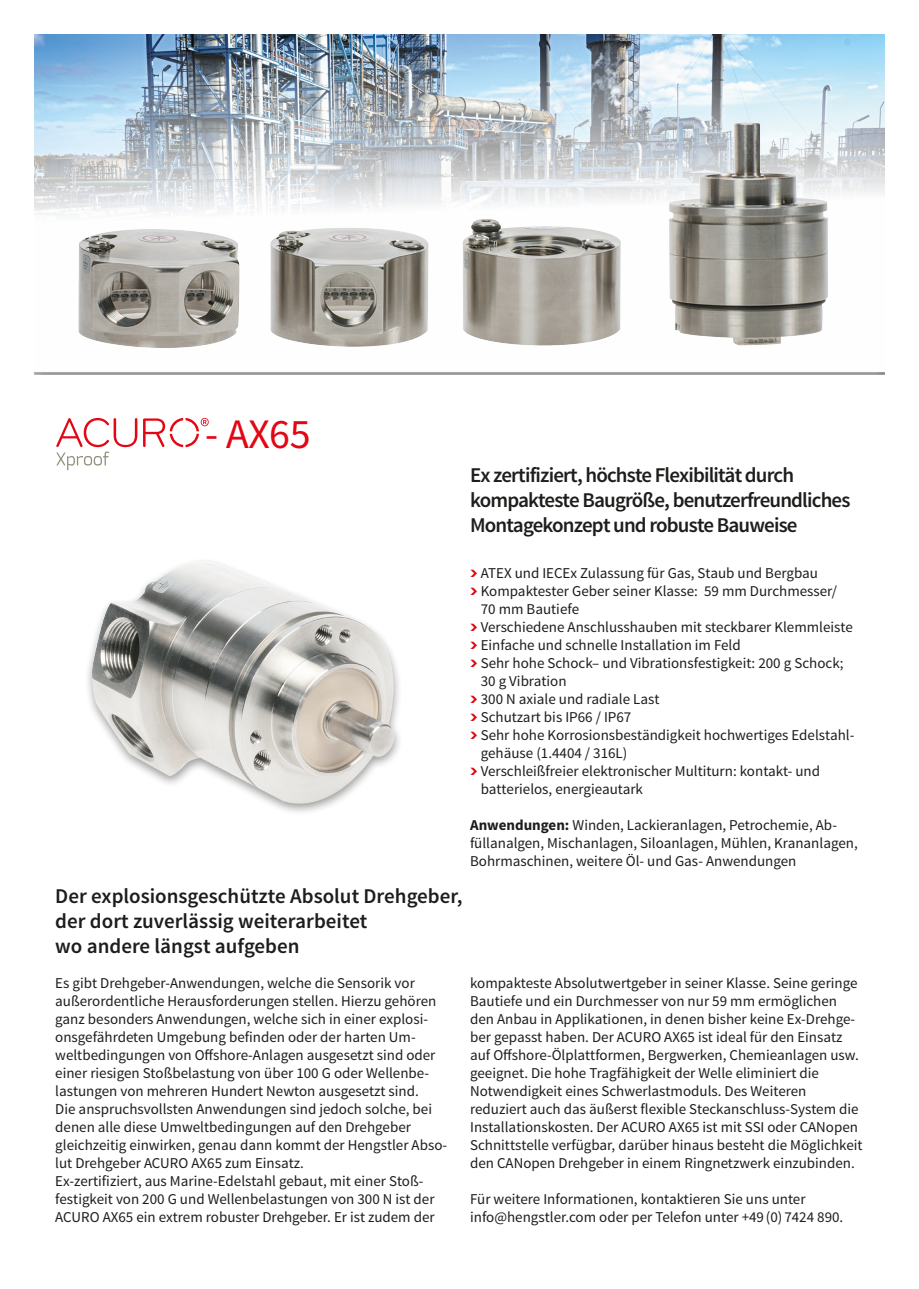
<style>
.page{position:relative;width:919px;height:1289px;background:#fff}
.page>*{position:absolute;margin:0;border:0;box-sizing:border-box;transform-origin:0 0}
.Headline_28_pt{font:42px "Source Sans Pro";color:#e30614}
.Sub-Headline_14_pt{font:600 21px/25.2px "Source Sans Pro";letter-spacing:-.04em;color:#1d1d1b}
.Sub-Headline_14_pt-2{font:600 21px/25.2px "Source Sans Pro";color:#1d1d1b}
.Body_Copy_10_pt{font:15px/18px "Source Sans Pro";color:#1d1d1b}
.Body_Copy_Aufzählung{font:15px/18px "Source Sans Pro";color:#1d1d1b}
.s1{font-weight:700}
</style>
<div class="page">
<img style="left:34px;top:34px;width:850px;height:47px">
<img style="left:34px;top:81px;width:850px;height:267px">
<div style="left:33px;top:369px;width:853px;height:6px;background:#1d1d1b;opacity:.75"></div>
<svg style="left:56px;top:418px;width:153px;height:52px"></svg>
<img style="left:88px;top:561px;width:312px;height:251px">
<p class="Headline_28_pt" style="left:205px;top:408px;width:107px">- AX65</p>
<p class="Sub-Headline_14_pt" style="left:470px;top:462px;width:382px">Ex zertifiziert, höchste Flexibilität durch kompakteste Baugröße, benutzerfreundliches<br>Montagekonzept und robuste Bauweise</p>
<p class="Sub-Headline_14_pt-2" style="left:55px;top:884px;width:408px">Der explosionsgeschützte Absolut Drehgeber, der dort zuverlässig weiterarbeitet<br>wo andere längst aufgeben</p>
<p class="Body_Copy_10_pt" style="left:55px;top:973px;width:393px">Es gibt Drehgeber-Anwendungen, welche die Sensorik vor außerordentliche Herausforderungen stellen. Hierzu gehören ganz besonders Anwendungen, welche sich in einer explosi&shy;onsgefährdeten Umgebung befinden oder der harten Um&shy;weltbedingungen von Offshore-Anlagen ausgesetzt sind oder einer riesigen Stoßbelastung von über 100 G oder Wellenbe&shy;lastungen von mehreren Hundert Newton ausgesetzt sind.<br>Die anspruchsvollsten Anwendungen sind jedoch solche, bei denen alle diese Umweltbedingungen auf den Drehgeber gleichzeitig einwirken, genau dann kommt der Hengstler Abso&shy;lut Drehgeber ACURO AX65 zum Einsatz.</p>
<p class="Body_Copy_10_pt" style="left:55px;top:1171px;width:381px">Ex-zertifiziert, aus Marine-Edelstahl gebaut, mit einer Stoß&shy;festigkeit von 200 G und Wellenbelastungen von 300 N ist der<br>ACURO AX65 ein extrem robuster Drehgeber. Er ist zudem der</p>
<p class="Body_Copy_10_pt" style="left:480px;top:564px;width:339px">ATEX und IECEx Zulassung für Gas, Staub und Bergbau</p>
<p class="Body_Copy_10_pt" style="left:480px;top:582px;width:358px">Kompaktester Geber seiner Klasse: 59 mm Durchmesser/<br>70 mm Bautiefe</p>
<p class="Body_Copy_10_pt" style="left:480px;top:618px;width:373px">Verschiedene Anschlusshauben mit steckbarer Klemmleiste</p>
<p class="Body_Copy_10_pt" style="left:480px;top:636px;width:261px">Einfache und schnelle Installation im Feld</p>
<p class="Body_Copy_10_pt" style="left:480px;top:654px;width:364px">Sehr hohe Schock– und Vibrationsfestigkeit: 200 g Schock;<br>30 g Vibration</p>
<p class="Body_Copy_10_pt" style="left:480px;top:690px;width:180px">300 N axiale und radiale Last</p>
<p class="Body_Copy_10_pt" style="left:480px;top:708px;width:152px">Schutzart bis IP66 / IP67</p>
<p class="Body_Copy_10_pt" style="left:480px;top:726px;width:375px">Sehr hohe Korrosionsbeständigkeit hochwertiges Edelstahl&shy;gehäuse (1.4404 / 316L)</p>
<p class="Body_Copy_10_pt" style="left:480px;top:762px;width:341px">Verschleißfreier elektronischer Multiturn: kontakt- und batterielos, energieautark</p>
<p class="Body_Copy_Aufzählung" style="left:470px;top:816px;width:389px"><span class="s1">Anwendungen:</span> Winden, Lackieranlagen, Petrochemie, Ab&shy;füllanalgen, Mischanlagen, Siloanlagen, Mühlen, Krananlagen,<br>Bohrmaschinen, weitere Öl- und Gas- Anwendungen</p>
<p class="Body_Copy_10_pt" style="left:470px;top:973px;width:394px">kompakteste Absolutwertgeber in seiner Klasse. Seine geringe Bautiefe und ein Durchmesser von nur 59 mm ermöglichen den Anbau in Applikationen, in denen bisher keine Ex-Drehge&shy;ber gepasst haben. Der ACURO AX65 ist ideal für den Einsatz auf Offshore-Ölplattformen, Bergwerken, Chemieanlagen usw. geeignet. Die hohe Tragfähigkeit der Welle eliminiert die Notwendigkeit eines Schwerlastmoduls. Des Weiteren reduziert auch das äußerst flexible Steckanschluss-System die Installationskosten. Der ACURO AX65 ist mit SSI oder CANopen Schnittstelle verfügbar, darüber hinaus besteht die Möglichkeit den CANopen Drehgeber in einem Ringnetzwerk einzubinden.</p>
<p class="Body_Copy_10_pt" style="left:470px;top:1189px;width:375px">Für weitere Informationen, kontaktieren Sie uns unter info@hengstler.com oder per Telefon unter +49 (0) 7424 890.</p>
</div>
